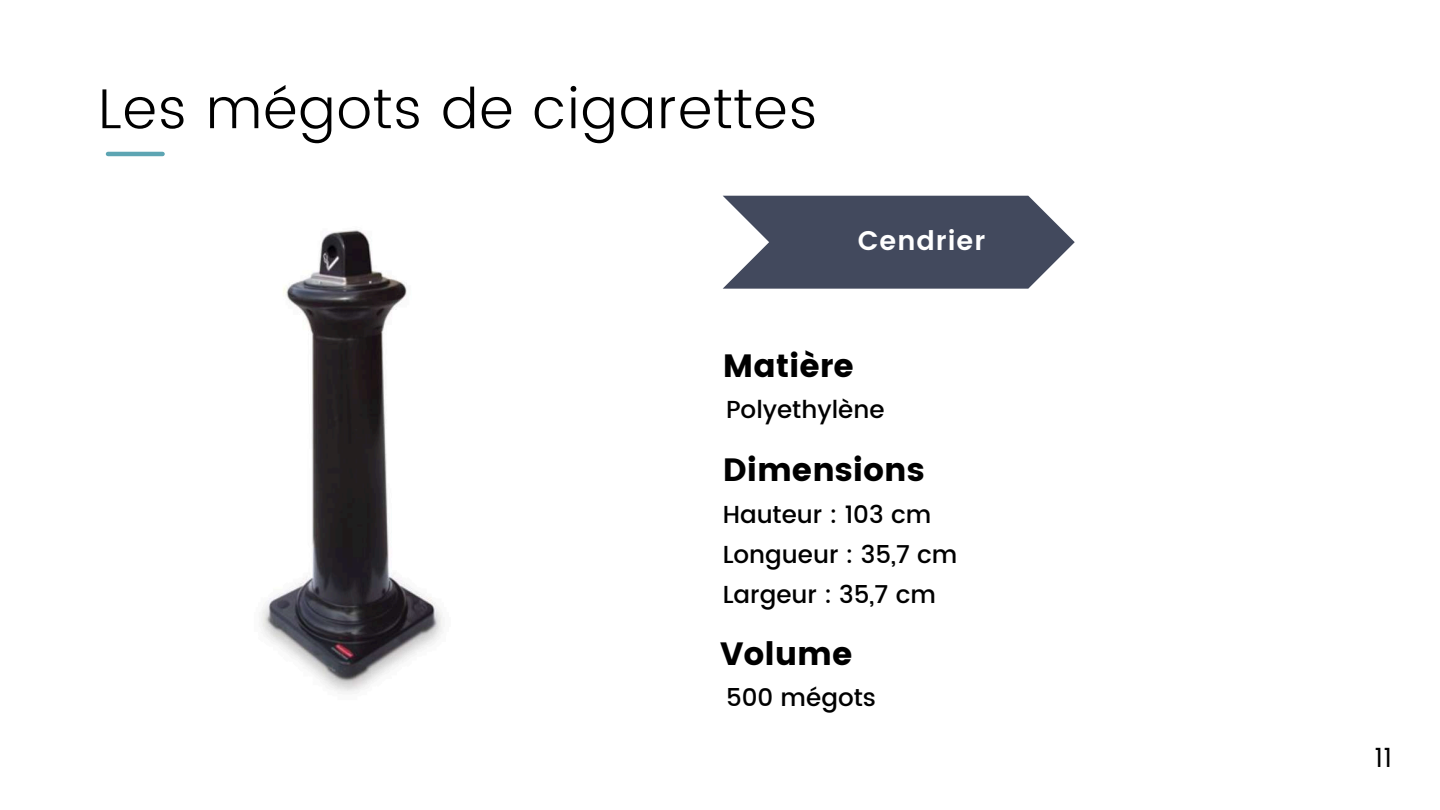
<style>
.page{position:relative;width:1440px;height:810px;background:#fff}
.page>*{position:absolute;margin:0;border:0;box-sizing:border-box;transform-origin:0 0}
.t1{font:300 56.2px "Poppins";letter-spacing:.02em;color:#000}
.t2{font:32.2px "Poppins";color:#000}
.t3{font:27px "Poppins";color:#000}
.t4{font:600 26.9px "Poppins";letter-spacing:.035em;color:#fff}
.t5{font:500 24.6px/40.1px "Poppins";color:#000}
</style>
<div class="page">
<hr style="left:108px;top:152px;width:55px;height:4px;background:#5da5b3">
<svg style="left:723px;top:196px;width:351px;height:93px;background:#5a6071"></svg>
<img style="left:261px;top:230px;width:181px;height:462px">
<h1 class="t1" style="left:98px;top:76px;width:721px">Les mégots de cigarettes</h1>
<p class="t4" style="left:858px;top:225px;width:129px">Cendrier</p>
<h2 class="t2" style="left:723px;top:347px;width:133px">Matière</h2>
<p class="t5" style="left:726px;top:390px;width:160px">Polyethylène</p>
<h2 class="t2" style="left:723px;top:451px;width:203px">Dimensions</h2>
<p class="t5" style="left:723px;top:495px;width:236px">Hauteur : 103 cm<br>Longueur : 35,7 cm<br>Largeur : 35,7 cm</p>
<h2 class="t2" style="left:720px;top:635px;width:134px">Volume</h2>
<p class="t5" style="left:726px;top:677px;width:151px">500 mégots</p>
<p class="t3" style="left:1374px;top:742px;width:19px">11</p>
</div>
